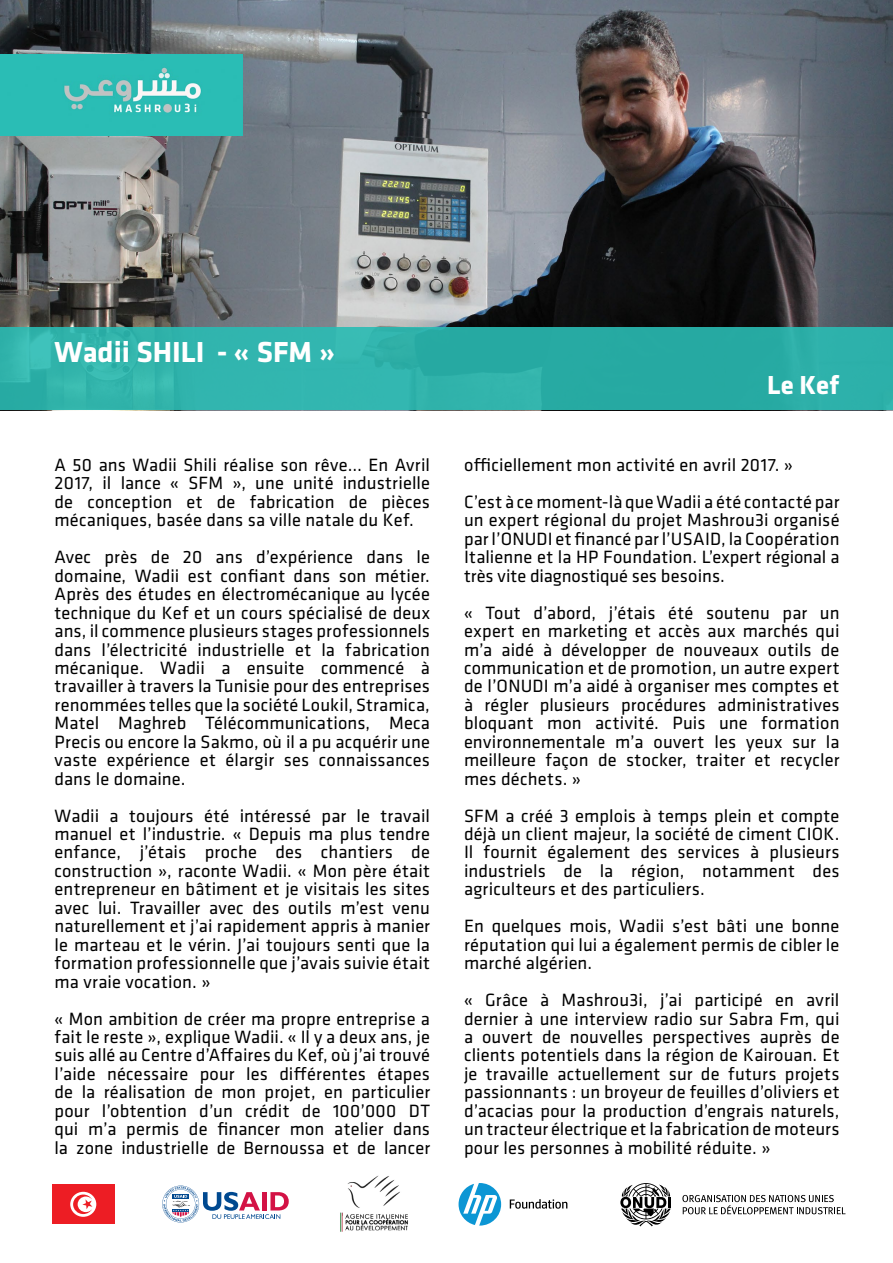
<style>
.page{position:relative;width:893px;height:1263px;background:#fff}
.page>*{position:absolute;margin:0;border:0;box-sizing:border-box;transform-origin:0 0}
.t1{font:700 30px "Klavika";color:#fff}
.t2{font:700 27px "Klavika";color:#fff}
.t3{font:18.45px/18.5px "Klavika";letter-spacing:.005em;color:#000;text-align:justify}
</style>
<div class="page">
<img style="left:0;top:0;width:893px;height:328px">
<svg style="left:459px;top:1183px;width:42px;height:42px"></svg>
<svg style="left:510px;top:1199px;width:57px;height:10px"></svg>
<svg style="left:682px;top:1195px;width:163px;height:19px"></svg>
<svg style="left:620px;top:1183px;width:51px;height:43px"></svg>
<div style="left:52px;top:1184px;width:63px;height:40px;background:#ed1d24"></div>
<div style="left:70px;top:1192px;width:26px;height:25px;background:#fff;border-radius:50%"></div>
<svg style="left:73px;top:1194px;width:19px;height:20px"></svg>
<img style="left:340px;top:1175px;width:68px;height:57px">
<svg style="left:162px;top:1185px;width:127px;height:37px"></svg>
<div style="left:0;top:328px;width:893px;height:82px;background:#2eb1aa"></div>
<img style="left:0;top:54px;width:242px;height:82px">
<h1 class="t1" style="left:54px;top:335px;width:282px">Wadii SHILI - « SFM »</h1>
<p class="t3" style="left:55px;top:456px;width:377px">A 50 ans Wadii Shili réalise son rêve… En Avril 2017, il lance « SFM », une unité industrielle de conception et de fabrication de pièces mécaniques, basée dans sa ville natale du Kef.</p>
<p class="t3" style="left:55px;top:548px;width:377px">Avec près de 20 ans d’expérience dans le domaine, Wadii est confiant dans son métier.<br>Après des études en électromécanique au lycée technique du Kef et un cours spécialisé de deux ans, il commence plusieurs stages professionnels dans l’électricité industrielle et la fabrication mécanique. Wadii a ensuite commencé à travailler à travers la Tunisie pour des entreprises renommées telles que la société Loukil, Stramica, Matel Maghreb Télécommunications, Meca Precis ou encore la Sakmo, où il a pu acquérir une vaste expérience et élargir ses connaissances dans le domaine.</p>
<p class="t3" style="left:55px;top:806px;width:377px">Wadii a toujours été intéressé par le travail manuel et l’industrie. « Depuis ma plus tendre enfance, j’étais proche des chantiers de construction », raconte Wadii. « Mon père était entrepreneur en bâtiment et je visitais les sites avec lui. Travailler avec des outils m’est venu naturellement et j’ai rapidement appris à manier le marteau et le vérin. J’ai toujours senti que la formation professionnelle que j’avais suivie était ma vraie vocation. »</p>
<p class="t3" style="left:55px;top:1009px;width:377px">« Mon ambition de créer ma propre entreprise a fait le reste », explique Wadii. « Il y a deux ans, je suis allé au Centre d’Affaires du Kef, où j’ai trouvé l’aide nécessaire pour les différentes étapes de la réalisation de mon projet, en particulier pour l’obtention d’un crédit de 100’000 DT qui m’a permis de financer mon atelier dans la zone industrielle de Bernoussa et de lancer</p>
<h2 class="t2" style="left:767px;top:370px;width:74px">Le Kef</h2>
<p class="t3" style="left:464px;top:447px;width:377px;line-height:36.9px">officiellement mon activité en avril 2017. »<br>C’est à ce moment-là que Wadii a été contacté par</p>
<p class="t3" style="left:464px;top:511px;width:377px">un expert régional du projet Mashrou3i organisé par l’ONUDI et financé par l’USAID, la Coopération Italienne et la HP Foundation. L’expert régional a très vite diagnostiqué ses besoins.</p>
<p class="t3" style="left:464px;top:604px;width:377px">« Tout d’abord, j’étais été soutenu par un expert en marketing et accès aux marchés qui m’a aidé à développer de nouveaux outils de communication et de promotion, un autre expert de l’ONUDI m’a aidé à organiser mes comptes et à régler plusieurs procédures administratives bloquant mon activité. Puis une formation environnementale m’a ouvert les yeux sur la meilleure façon de stocker, traiter et recycler mes déchets. »</p>
<p class="t3" style="left:464px;top:806px;width:377px">SFM a créé 3 emplois à temps plein et compte déjà un client majeur, la société de ciment CIOK.<br>Il fournit également des services à plusieurs industriels de la région, notamment des agriculteurs et des particuliers.</p>
<p class="t3" style="left:464px;top:917px;width:377px">En quelques mois, Wadii s’est bâti une bonne réputation qui lui a également permis de cibler le marché algérien.</p>
<p class="t3" style="left:464px;top:991px;width:377px">« Grâce à Mashrou3i, j’ai participé en avril dernier à une interview radio sur Sabra Fm, qui a ouvert de nouvelles perspectives auprès de clients potentiels dans la région de Kairouan. Et je travaille actuellement sur de futurs projets passionnants : un broyeur de feuilles d’oliviers et d’acacias pour la production d’engrais naturels, un tracteur électrique et la fabrication de moteurs pour les personnes à mobilité réduite. »</p>
</div>
